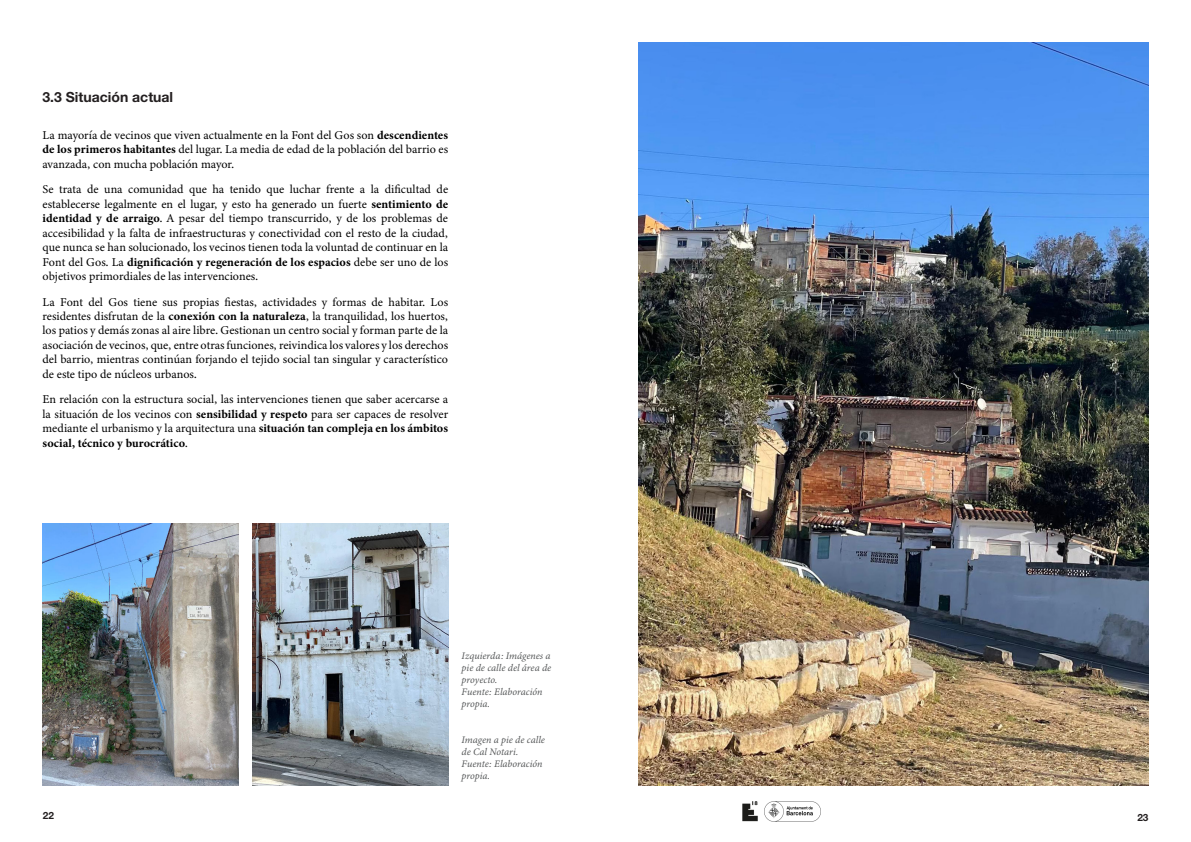
<style>
.page{position:relative;width:1191px;height:842px;background:#fff}
.page>*{position:absolute;margin:0;border:0;box-sizing:border-box;transform-origin:0 0}
.t1{font:700 14px "Helvetica Neue LT Std";color:#231f20}
.t2{font:12px/14.4px "Minion Variable Concept";color:#000;text-align:justify}
.t3{font:italic 10px/12px "Minion Variable Concept";color:#57595a}
.t4{font:700 10px "Helvetica Neue LT Std";color:#231f20}
</style>
<div class="page">
<img style="left:638px;top:43px;width:510px;height:742px">
<img style="left:43px;top:524px;width:196px;height:261px">
<img style="left:252px;top:524px;width:196px;height:261px">
<img style="left:764px;top:801px;width:56px;height:20px">
<img style="left:743px;top:801px;width:15px;height:20px">
<p class="t1" style="left:43px;top:88px;width:132px">3.3 Situación actual</p>
<p class="t2" style="left:43px;top:128px;width:407px">La mayoría de vecinos que viven actualmente en la Font del Gos son descendientes de los primeros habitantes del lugar. La media de edad de la población del barrio es avanzada, con mucha población mayor.</p>
<p class="t2" style="left:43px;top:182px;width:407px">Se trata de una comunidad que ha tenido que luchar frente a la dificultad de establecerse legalmente en el lugar, y esto ha generado un fuerte sentimiento de identidad y de arraigo. A pesar del tiempo transcurrido, y de los problemas de accesibilidad y la falta de infraestructuras y conectividad con el resto de la ciudad, que nunca se han solucionado, los vecinos tienen toda la voluntad de continuar en la Font del Gos. La dignificación y regeneración de los espacios debe ser uno de los objetivos primordiales de las intervenciones.</p>
<p class="t2" style="left:43px;top:294px;width:407px">La Font del Gos tiene sus propias fiestas, actividades y formas de habitar. Los residentes disfrutan de la conexión con la naturaleza, la tranquilidad, los huertos, los patios y demás zonas al aire libre. Gestionan un centro social y forman parte de la asociación de vecinos, que, entre otras funciones, reivindica los valores y los derechos del barrio, mientras continúan forjando el tejido social tan singular y característico de este tipo de núcleos urbanos.</p>
<p class="t2" style="left:43px;top:392px;width:407px">En relación con la estructura social, las intervenciones tienen que saber acercarse a la situación de los vecinos con sensibilidad y respeto para ser capaces de resolver mediante el urbanismo y la arquitectura una situación tan compleja en los ámbitos social, técnico y burocrático.</p>
<p class="t3" style="left:461px;top:650px;width:91px;text-align:justify">Izquierda: Imágenes a pie de calle del área de proyecto.</p>
<p class="t3" style="left:461px;top:686px;width:82px">Fuente: Elaboración propia.</p>
<p class="t3" style="left:461px;top:733px;width:85px">Imagen a pie de calle de Cal Notari.</p>
<p class="t3" style="left:461px;top:757px;width:82px">Fuente: Elaboración propia.</p>
<p class="t4" style="left:43px;top:809px;width:13px">22</p>
<p class="t4" style="left:1137px;top:811px;width:13px">23</p>
</div>
